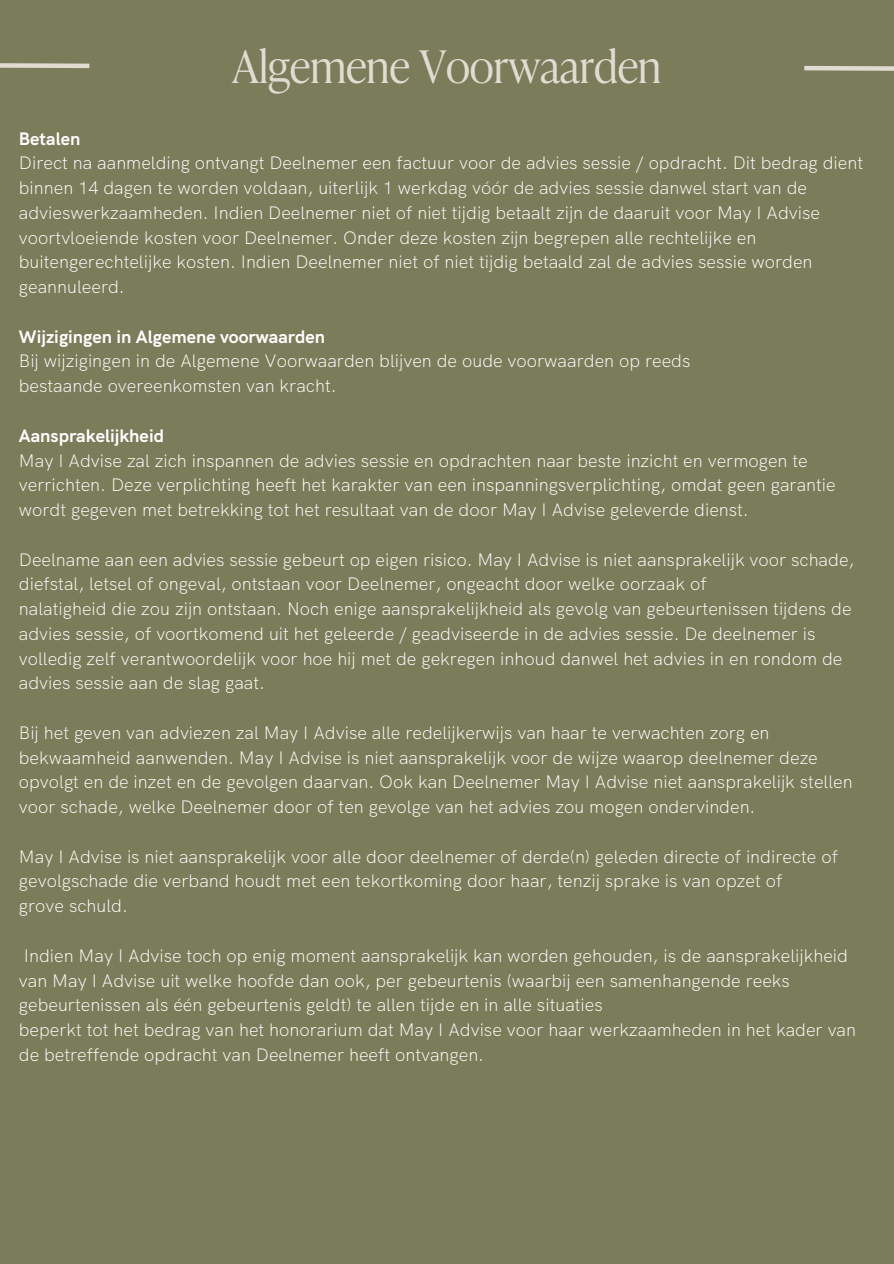
<style>
.page{position:relative;width:894px;height:1264px;background:#fff}
.page>*{position:absolute;margin:0;border:0;box-sizing:border-box;transform-origin:0 0}
.t1{font:300 44.7px "Ivy Presto Headline";color:#e1dbd2}
.t2{font:300 18px/24.8px "HK Grotesk";color:#fff}
.t3{font:700 18px "HK Grotesk";color:#fff}
</style>
<div class="page">
<div style="left:0;top:0;width:893px;height:1263px;background:#7b7c5a"></div>
<svg style="left:804px;top:65px;width:89px;height:6px"></svg>
<svg style="left:0;top:63px;width:90px;height:6px"></svg>
<p class="t1" style="left:232px;top:30px;width:430px">Algemene Voorwaarden</p>
<h1 class="t3" style="left:19px;top:127px;width:63px">Betalen</h1>
<p class="t2" style="left:19px;top:151px;width:845px">Direct na aanmelding ontvangt Deelnemer een factuur voor de advies sessie / opdracht. Dit bedrag dient binnen 14 dagen te worden voldaan, uiterlijk 1 werkdag vóór de advies sessie danwel start van de advieswerkzaamheden. Indien Deelnemer niet of niet tijdig betaalt zijn de daaruit voor May I Advise voortvloeiende kosten voor Deelnemer. Onder deze kosten zijn begrepen alle rechtelijke en buitengerechtelijke kosten. Indien Deelnemer niet of niet tijdig betaald zal de advies sessie worden geannuleerd.</p>
<p class="t3" style="left:19px;top:325px;width:308px">Wijzigingen in Algemene voorwaarden</p>
<p class="t2" style="left:19px;top:349px;width:672px">Bij wijzigingen in de Algemene Voorwaarden blijven de oude voorwaarden op reeds</p>
<p class="t2" style="left:19px;top:373px;width:319px">bestaande overeenkomsten van kracht.</p>
<p class="t3" style="left:19px;top:424px;width:146px">Aansprakelijkheid</p>
<p class="t2" style="left:19px;top:448px;width:818px">May I Advise zal zich inspannen de advies sessie en opdrachten naar beste inzicht en vermogen te verrichten. Deze verplichting heeft het karakter van een inspanningsverplichting, omdat geen garantie wordt gegeven met betrekking tot het resultaat van de door May I Advise geleverde dienst.</p>
<p class="t2" style="left:19px;top:547px;width:836px">Deelname aan een advies sessie gebeurt op eigen risico. May I Advise is niet aansprakelijk voor schade, diefstal, letsel of ongeval, ontstaan voor Deelnemer, ongeacht door welke oorzaak of</p>
<p class="t2" style="left:19px;top:596px;width:833px">nalatigheid die zou zijn ontstaan. Noch enige aansprakelijkheid als gevolg van gebeurtenissen tijdens de advies sessie, of voortkomend uit het geleerde / geadviseerde in de advies sessie. De deelnemer is volledig zelf verantwoordelijk voor hoe hij met de gekregen inhoud danwel het advies in en rondom de advies sessie aan de slag gaat.</p>
<p class="t2" style="left:19px;top:720px;width:834px">Bij het geven van adviezen zal May I Advise alle redelijkerwijs van haar te verwachten zorg en bekwaamheid aanwenden. May I Advise is niet aansprakelijk voor de wijze waarop deelnemer deze opvolgt en de inzet en de gevolgen daarvan. Ook kan Deelnemer May I Advise niet aansprakelijk stellen voor schade, welke Deelnemer door of ten gevolge van het advies zou mogen ondervinden.</p>
<p class="t2" style="left:19px;top:844px;width:820px">May I Advise is niet aansprakelijk voor alle door deelnemer of derde(n) geleden directe of indirecte of gevolgschade die verband houdt met een tekortkoming door haar, tenzij sprake is van opzet of</p>
<p class="t2" style="left:19px;top:893px;width:110px">grove schuld.</p>
<p class="t2" style="left:19px;top:943px;width:830px">Indien May I Advise toch op enig moment aansprakelijk kan worden gehouden, is de aansprakelijkheid van May I Advise uit welke hoofde dan ook, per gebeurtenis (waarbij een samenhangende reeks gebeurtenissen als één gebeurtenis geldt) te allen tijde en in alle situaties</p>
<p class="t2" style="left:19px;top:1017px;width:838px">beperkt tot het bedrag van het honorarium dat May I Advise voor haar werkzaamheden in het kader van de betreffende opdracht van Deelnemer heeft ontvangen.</p>
</div>
